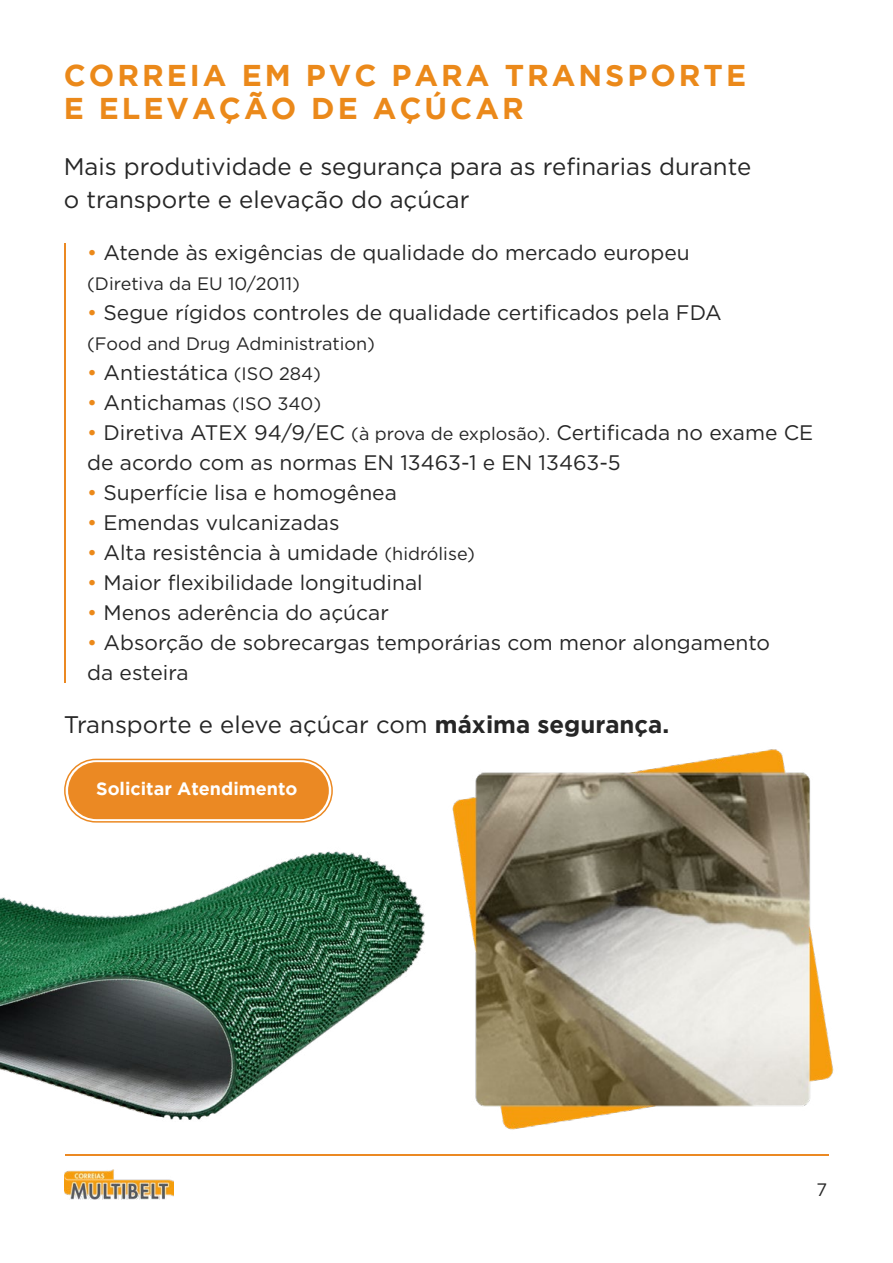
<style>
.page{position:relative;width:893px;height:1263px;background:#fff}
.page>*{position:absolute;margin:0;border:0;box-sizing:border-box;transform-origin:0 0}
.t1{font:700 30px/33px "Gotham";letter-spacing:.1em;color:#eb891a}
.t2{font:24px/33px "Gotham";color:#262626}
.t3{font:21px/30px "Gotham";color:#262626}
.t4{font:18px "Gotham";color:#262626}
.t5{font:700 18px "Gotham";color:#fff}
.s1{color:#eb891a}
.s2{font-size:18px}
.s3{font-weight:700}
</style>
<div class="page">
<hr style="left:64px;top:243px;width:2px;height:439px;background:#eb8923">
<div style="left:68px;top:762px;width:261px;height:57px;background:#eb8923;border-radius:28px"></div>
<div style="left:64px;top:759px;width:269px;height:64px;border:2px solid #eb8923;border-radius:31px"></div>
<hr style="left:65px;top:1154px;width:764px;height:1px;background:#eb8923">
<img style="left:64px;top:1169px;width:109px;height:30px">
<img style="left:394px;top:749px;width:440px;height:407px">
<img style="left:0;top:828px;width:434px;height:306px">
<h1 class="t1" style="left:64px;top:58px;width:684px">CORREIA EM PVC PARA TRANSPORTE<br>E ELEVAÇÃO DE AÇÚCAR</h1>
<p class="t2" style="left:64px;top:149px;width:689px">Mais produtividade e segurança para as refinarias durante o transporte e elevação do açúcar</p>
<p class="t3" style="left:87px;top:237px;width:604px"><span class="s1">•</span> Atende às exigências de qualidade do mercado europeu</p>
<p class="t4" style="left:87px;top:272px;width:214px">(Diretiva da EU 10/2011)</p>
<p class="t3" style="left:87px;top:297px;width:636px"><span class="s1">•</span> Segue rígidos controles de qualidade certificados pela FDA</p>
<p class="t4" style="left:87px;top:332px;width:289px">(Food and Drug Administration)</p>
<p class="t3" style="left:87px;top:357px;width:235px"><span class="s1">•</span> Antiestática <span class="s2">(ISO 284)</span></p>
<p class="t3" style="left:87px;top:387px;width:236px"><span class="s1">•</span> Antichamas <span class="s2">(ISO 340)</span></p>
<p class="t3" style="left:87px;top:417px;width:728px"><span class="s1">•</span> Diretiva ATEX 94/9/EC <span class="s2">(à prova de explosão).</span> Certificada no exame CE de acordo com as normas EN 13463-1 e EN 13463-5</p>
<p class="t3" style="left:87px;top:477px;width:311px"><span class="s1">•</span> Superfície lisa e homogênea</p>
<p class="t3" style="left:87px;top:507px;width:254px"><span class="s1">•</span> Emendas vulcanizadas</p>
<p class="t3" style="left:87px;top:537px;width:389px"><span class="s1">•</span> Alta resistência à umidade <span class="s2">(hidrólise)</span></p>
<p class="t3" style="left:87px;top:567px;width:337px"><span class="s1">•</span> Maior flexibilidade longitudinal</p>
<p class="t3" style="left:87px;top:597px;width:303px"><span class="s1">•</span> Menos aderência do açúcar</p>
<p class="t3" style="left:87px;top:627px;width:684px"><span class="s1">•</span> Absorção de sobrecargas temporárias com menor alongamento da esteira</p>
<p class="t2" style="left:64px;top:708px;width:607px">Transporte e eleve açúcar com <span class="s3">máxima segurança.</span></p>
<p class="t5" style="left:96px;top:778px;width:203px">Solicitar Atendimento</p>
<p class="t4" style="left:816px;top:1178px;width:12px">7</p>
</div>
